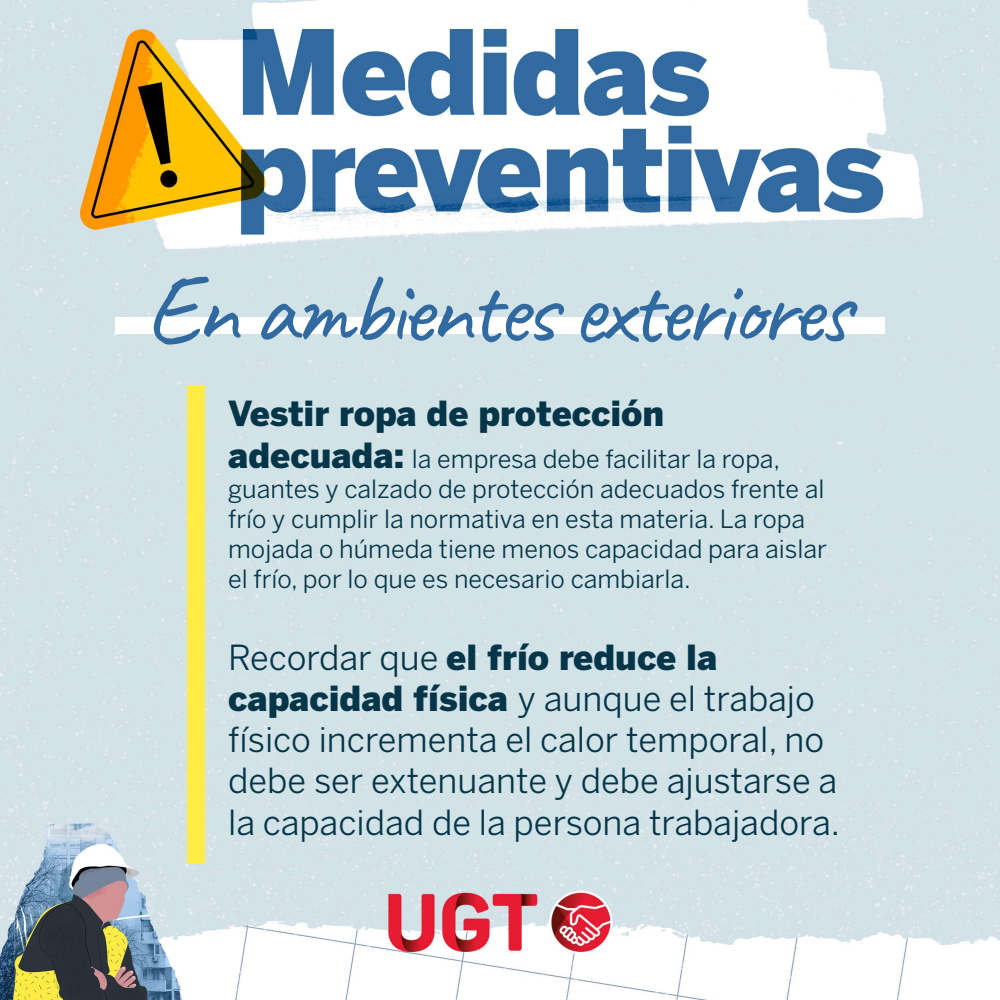
<style>
.page{position:relative;width:1000px;height:1000px;background:#fff}
.page>*{position:absolute;margin:0;border:0;box-sizing:border-box;transform-origin:0 0}
.t1{font:100px "Caveat";letter-spacing:-.05em;color:#316aa0}
.t2{font:34.3px/41.2px "Benton Sans";color:#043548}
.t3{font:900 34.3px "Benton Sans";color:#043548}
.t4{font:25px/30px "Benton Sans";color:#043548}
.s1{font-weight:900;font-size:34.3px}
.s2{font-weight:900}
</style>
<div class="page">
<img style="left:0;top:0;width:1000px;height:1000px">
<div style="left:187px;top:385px;width:17px;height:479px;background:#ffec46"></div>
<div style="left:115px;top:317px;width:770px;height:17px;background:#fff"></div>
<h1 class="t1" style="left:146px;top:246px;width:707px">En ambientes exteriores</h1>
<h2 class="t3" style="left:228px;top:393px;width:438px">Vestir ropa de protección</h2>
<p class="t4" style="left:228px;top:443px;width:600px"><span class="s1">adecuada:</span> la empresa debe facilitar la ropa, guantes y calzado de protección adecuados frente al frío y cumplir la normativa en esta materia. La ropa mojada o húmeda tiene menos capacidad para aislar el frío, por lo que es necesario cambiarla.</p>
<h2 class="t2" style="left:228px;top:636px;width:613px">Recordar que <span class="s2">el frío reduce la capacidad física</span> y aunque el trabajo físico incrementa el calor temporal, no debe ser extenuante y debe ajustarse a la capacidad de la persona trabajadora.</h2>
</div>
